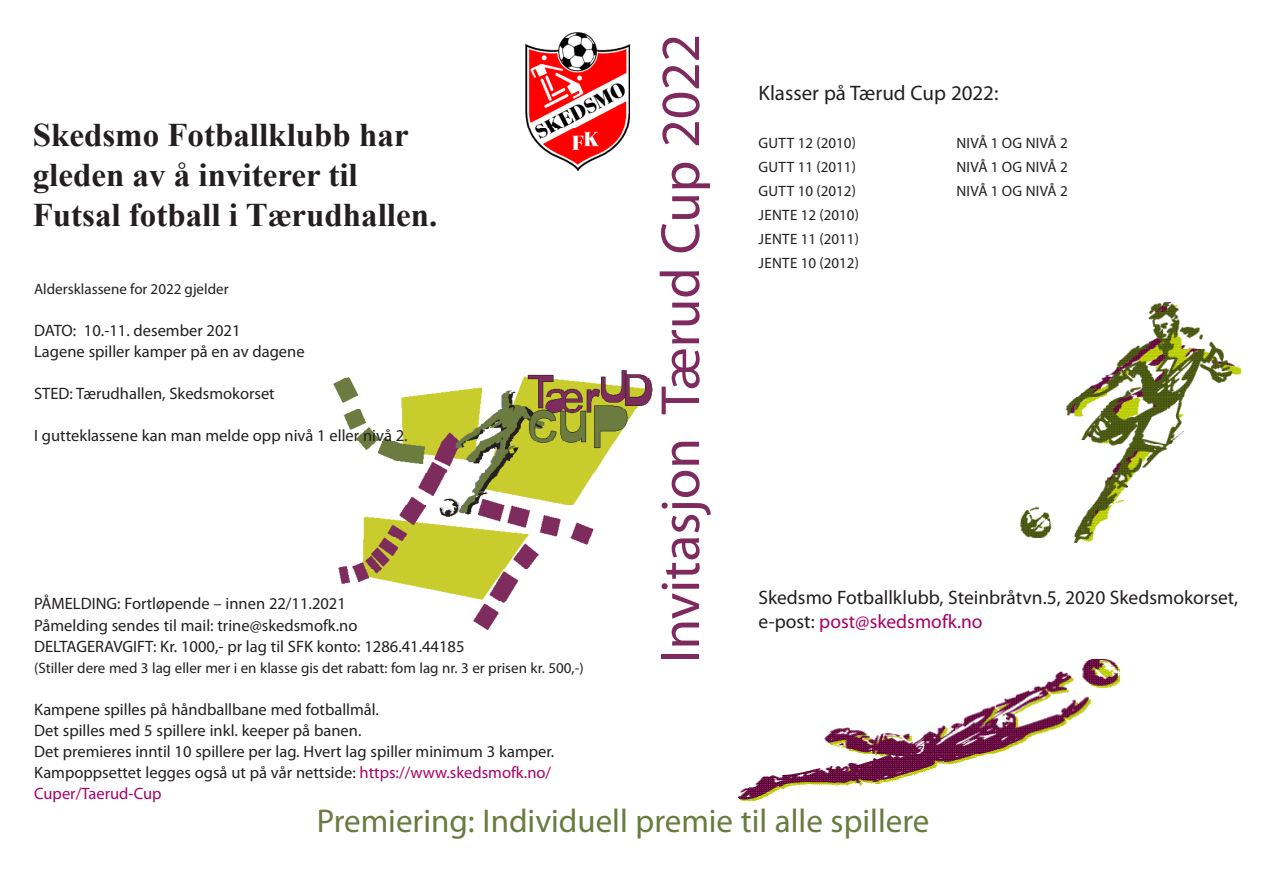
<style>
.page{position:relative;width:1263px;height:893px;background:#fff}
.page>*{position:absolute;margin:0;border:0;box-sizing:border-box;transform-origin:0 0}
.t1{font:55.5px "Myriad Pro";color:#7e2a5e}
.t2{font:700 33px/39.6px "Times New Roman";color:#231f20}
.t3{font:33px "Myriad Pro";color:#6a7b40}
.t4{font:21px "Myriad Pro";color:#231f20}
.t5{font:19.5px/24px "Myriad Pro";color:#231f20}
.t6{font:16.5px/21px "Myriad Pro";color:#231f20}
.t7{font:15px/24px "Myriad Pro";color:#231f20;text-align:justify}
.s1{color:#a70169}
</style>
<div class="page">
<img style="left:1020px;top:303px;width:221px;height:239px">
<img style="left:333px;top:370px;width:319px;height:261px">
<img style="left:525px;top:33px;width:105px;height:138px">
<img style="left:738px;top:660px;width:381px;height:140px">
<h2 class="t2" style="left:33px;top:115px;width:406px">Skedsmo Fotballklubb har gleden av å inviterer til<br>Futsal fotball i Tærudhallen.</h2>
<p class="t7" style="left:34px;top:277px;width:196px">Aldersklassene for 2022 gjelder</p>
<p class="t6" style="left:34px;top:320px;width:272px">DATO: 10.-11. desember 2021<br>Lagene spiller kamper på en av dagene</p>
<p class="t6" style="left:34px;top:383px;width:242px">STED: Tærudhallen, Skedsmokorset</p>
<p class="t6" style="left:34px;top:425px;width:375px">I gutteklassene kan man melde opp nivå 1 eller nivå 2.</p>
<p class="t6" style="left:34px;top:593px;width:432px">PÅMELDING: Fortløpende – innen 22/11.2021<br>Påmelding sendes til mail: trine@skedsmofk.no<br>DELTAGERAVGIFT: Kr. 1000,- pr lag til SFK konto: 1286.41.44185</p>
<p class="t7" style="left:34px;top:655px;width:551px">(Stiller dere med 3 lag eller mer i en klasse gis det rabatt: fom lag nr. 3 er prisen kr. 500,-)</p>
<p class="t6" style="left:34px;top:698px;width:522px">Kampene spilles på håndballbane med fotballmål.<br>Det spilles med 5 spillere inkl. keeper på banen.<br>Det premieres inntil 10 spillere per lag. Hvert lag spiller minimum 3 kamper.<br>Kampoppsettet legges også ut på vår nettside: <span class="s1">https://www.skedsmofk.no/ Cuper/Taerud-Cup</span></p>
<h1 class="t1" style="left:646px;top:663px;width:631px;rotate:-90deg">Invitasjon Tærud Cup 2022</h1>
<p class="t4" style="left:758px;top:80px;width:241px">Klasser på Tærud Cup 2022:</p>
<p class="t7" style="left:758px;top:131px;width:99px">GUTT 12 (2010)</p>
<p class="t7" style="left:956px;top:131px;width:113px">nivå 1 og nivå 2</p>
<p class="t7" style="left:758px;top:155px;width:99px">GUTT 11 (2011)</p>
<p class="t7" style="left:956px;top:155px;width:113px">N IVÅ 1 OG NIVÅ 2</p>
<p class="t7" style="left:758px;top:179px;width:99px">GUTT 10 (2012)</p>
<p class="t7" style="left:956px;top:179px;width:113px">N IVÅ 1 og NIVÅ 2</p>
<p class="t7" style="left:758px;top:203px;width:102px">Jente 12 (2010)<br>JENTE 11 (2011)<br>Jente 10 (2012)</p>
<p class="t5" style="left:758px;top:585px;width:481px">Skedsmo Fotballklubb, Steinbråtvn.5, 2020 Skedsmokorset, e-post: <span class="s1">post@skedsmofk.no</span></p>
<h2 class="t3" style="left:317px;top:800px;width:614px">Premiering: Individuell premie til alle spillere</h2>
</div>
